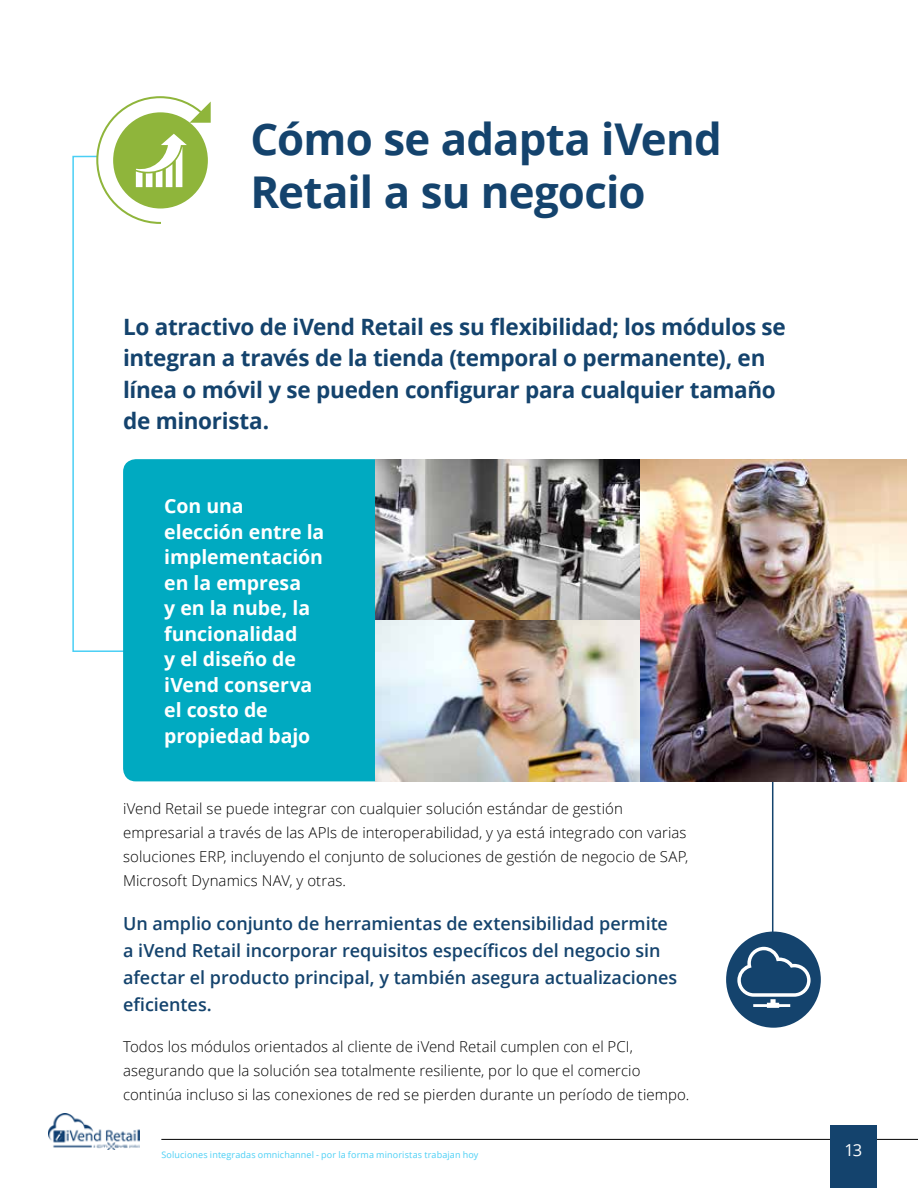
<style>
.page{position:relative;width:918px;height:1188px;background:#fff}
.page>*{position:absolute;margin:0;border:0;box-sizing:border-box;transform-origin:0 0}
.t1{font:700 43.8px/52.2px "Open Sans";letter-spacing:-.02em;color:#14436d}
.t2{font:700 22.5px/31.5px "Open Sans";letter-spacing:-.015em;color:#14436d}
.t3{font:700 19.5px/25.5px "Open Sans";letter-spacing:-.005em;color:#fff}
.t4{font:600 18px/27px "Open Sans";letter-spacing:-.005em;color:#14436d}
.t5{font:16.5px "Open Sans";color:#fff}
.t6{font:300 15px/24px "Open Sans";letter-spacing:.005em;color:#000}
.t7{font:9px "Open Sans";letter-spacing:.015em;color:#4acff5}
</style>
<div class="page">
<hr style="left:772px;top:705px;width:1px;height:242px;background:#14436d">
<svg style="left:72px;top:155px;width:80px;height:497px"></svg>
<div style="left:123px;top:459px;width:252px;height:322px;background:#00aac1"></div>
<div style="left:113px;top:112px;width:95px;height:97px;background:#8fb53b;border-radius:50%"></div>
<svg style="left:190px;top:102px;width:21px;height:21px"></svg>
<div style="left:726px;top:932px;width:95px;height:96px;background:#14436d;border-radius:50%"></div>
<svg style="left:737px;top:947px;width:74px;height:61px"></svg>
<img style="left:375px;top:620px;width:265px;height:161px">
<img style="left:375px;top:459px;width:265px;height:161px">
<img style="left:640px;top:459px;width:267px;height:322px">
<svg style="left:136px;top:134px;width:51px;height:53px"></svg>
<hr style="left:161px;top:1139px;width:757px;height:1px;background:#000">
<div style="left:830px;top:1125px;width:46px;height:63px;background:#14436d"></div>
<img style="left:49px;top:1114px;width:91px;height:36px">
<h1 class="t1" style="left:251px;top:112px;width:473px">Cómo se adapta iVend<br>Retail a su negocio</h1>
<h2 class="t2" style="left:123px;top:310px;width:664px">Lo atractivo de iVend Retail es su flexibilidad; los módulos se integran a través de la tienda (temporal o permanente), en línea o móvil y se pueden configurar para cualquier tamaño de minorista.</h2>
<h3 class="t3" style="left:164px;top:493px;width:162px">Con una elección entre la implementación en la empresa<br>y en la nube, la funcionalidad<br>y el diseño de iVend conserva el costo de propiedad bajo</h3>
<p class="t6" style="left:123px;top:796px;width:567px">iVend Retail se puede integrar con cualquier solución estándar de gestión empresarial a través de las APIs de interoperabilidad, y ya está integrado con varias soluciones ERP, incluyendo el conjunto de soluciones de gestión de negocio de SAP, Microsoft Dynamics NAV, y otras.</p>
<p class="t4" style="left:123px;top:909px;width:556px">Un amplio conjunto de herramientas de extensibilidad permite a iVend Retail incorporar requisitos específicos del negocio sin afectar el producto principal, y también asegura actualizaciones eficientes.</p>
<p class="t6" style="left:123px;top:1034px;width:568px">Todos los módulos orientados al cliente de iVend Retail cumplen con el PCI, asegurando que la solución sea totalmente resiliente, por lo que el comercio continúa incluso si las conexiones de red se pierden durante un período de tiempo.</p>
<p class="t7" style="left:161px;top:1148px;width:319px">Soluciones integradas omnichannel - por la forma minoristas trabajan hoy</p>
<p class="t5" style="left:844px;top:1139px;width:19px">13</p>
</div>
